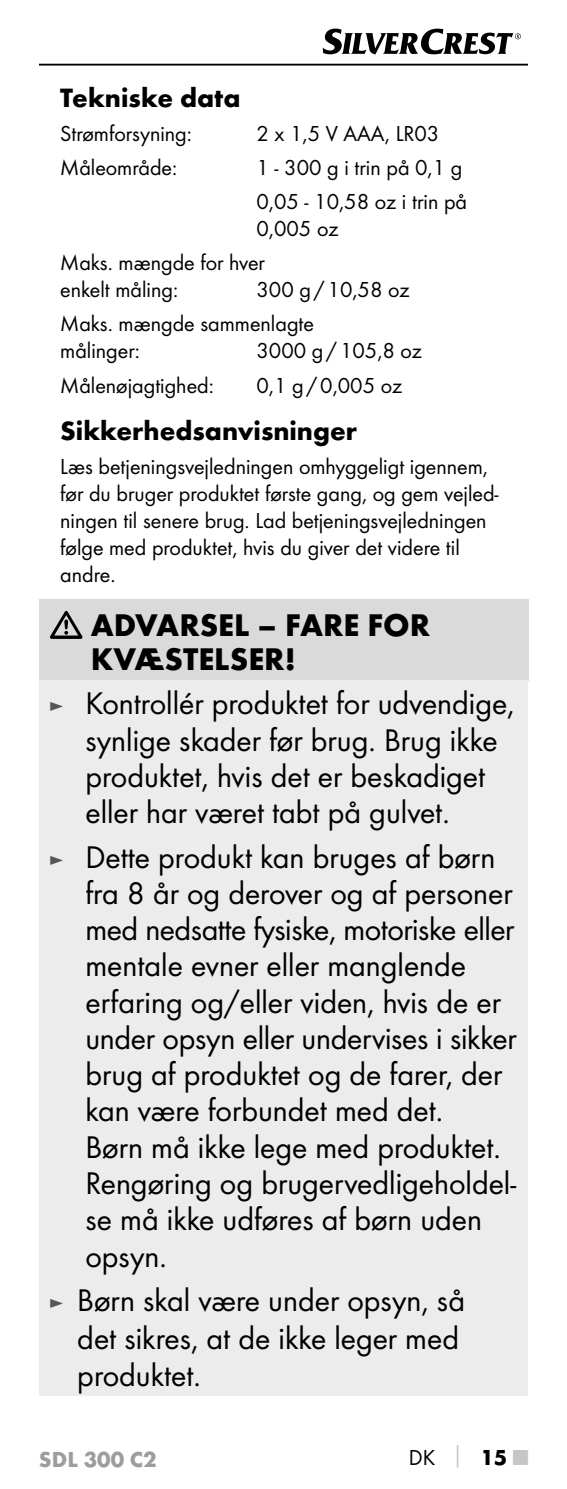
<style>
.page{position:relative;width:567px;height:1489px;background:#fff}
.page>*{position:absolute;margin:0;border:0;box-sizing:border-box;transform-origin:0 0}
.t1{font:32.5px/36.2px "Futura Boo";color:#000}
.t2{font:700 32.5px/34px "Futura";color:#000}
.t3{font:700 27.5px "Futura";color:#000}
.t4{font:22.5px/27px "Futura Boo";color:#000}
.t5{font:700 22.5px "Futura";color:#9c9d9d}
.s1{font-size:22.5px;color:#565656}
.s2{font-family:"Futura";font-weight:700;color:#c5c6c6}
.s3{font-family:"Futura";font-weight:700}
</style>
<div class="page">
<hr style="left:39px;top:64px;width:489px;height:2px;background:#000">
<svg style="left:323px;top:29px;width:198px;height:25px"></svg>
<div style="left:39px;top:599px;width:489px;height:81px;background:#dadada"></div>
<div style="left:39px;top:680px;width:489px;height:715px;background:#ececed"></div>
<svg style="left:50px;top:611px;width:32px;height:28px"></svg>
<p class="t3" style="left:60px;top:81px;width:182px">Tekniske data</p>
<p class="t4" style="left:60px;top:120px;width:133px">Strømforsyning:</p>
<p class="t4" style="left:256px;top:120px;width:184px">2 x 1,5 V AAA, LR03</p>
<p class="t4" style="left:60px;top:154px;width:119px">Måleområde:</p>
<p class="t4" style="left:256px;top:150px;width:212px;line-height:34px">1 - 300 g i trin på 0,1 g<br>0,05 - 10,58 oz i trin på</p>
<p class="t4" style="left:60px;top:211px;width:280px;line-height:34px;text-indent:196px">0,005 oz<br>Maks. mængde for hver</p>
<p class="t4" style="left:60px;top:276px;width:119px">enkelt måling:</p>
<p class="t4" style="left:60px;top:272px;width:351px;line-height:34px;text-indent:196px">300 g/10,58 oz<br>Maks. mængde sammenlagte</p>
<p class="t4" style="left:60px;top:337px;width:81px">målinger:</p>
<p class="t4" style="left:256px;top:337px;width:167px">3000 g/105,8 oz</p>
<p class="t4" style="left:60px;top:371px;width:155px">Målenøjagtighed:</p>
<p class="t4" style="left:256px;top:371px;width:147px">0,1 g/0,005 oz</p>
<p class="t3" style="left:60px;top:413px;width:298px">Sikkerhedsanvisninger</p>
<p class="t4" style="left:60px;top:452px;width:440px">Læs betjeningsvejledningen omhyggeligt igennem, før du bruger produktet første gang, og gem vejled&shy;ningen til senere brug. Lad betjeningsvejledningen følge med produktet, hvis du giver det videre til andre.</p>
<p class="t2" style="left:91px;top:607px;width:341px">ADVARSEL – FARE FOR<br>KVÆSTELSER!</p>
<p class="t1" style="left:85px;top:685px;width:431px;text-indent:-36px"><span class="s1">►</span> Kontrollér produktet for udvendige, synlige skader før brug. Brug ikke produktet, hvis det er beskadiget eller har været tabt på gulvet.</p>
<p class="t1" style="left:85px;top:838px;width:433px;text-indent:-36px"><span class="s1">►</span> Dette produkt kan bruges af børn fra 8 år og derover og af personer med nedsatte fysiske, motoriske eller mentale evner eller manglende erfaring og/eller viden, hvis de er under opsyn eller undervises i sikker brug af produktet og de farer, der kan være forbundet med det.<br>Børn må ikke lege med produktet.<br>Rengøring og brugervedligeholdel&shy;se må ikke udføres af børn uden opsyn.</p>
<p class="t1" style="left:77px;top:1281px;width:389px;line-height:37.5px;text-indent:-28px"><span class="s1">►</span> Børn skal være under opsyn, så det sikres, at de ikke leger med produktet.</p>
<p class="t5" style="left:39px;top:1445px;width:119px">SDL 300 C2</p>
<p class="t4" style="left:409px;top:1443px;width:121px">DK <span class="s2">│</span> <span class="s3">15</span> <span class="s2">■</span></p>
</div>
